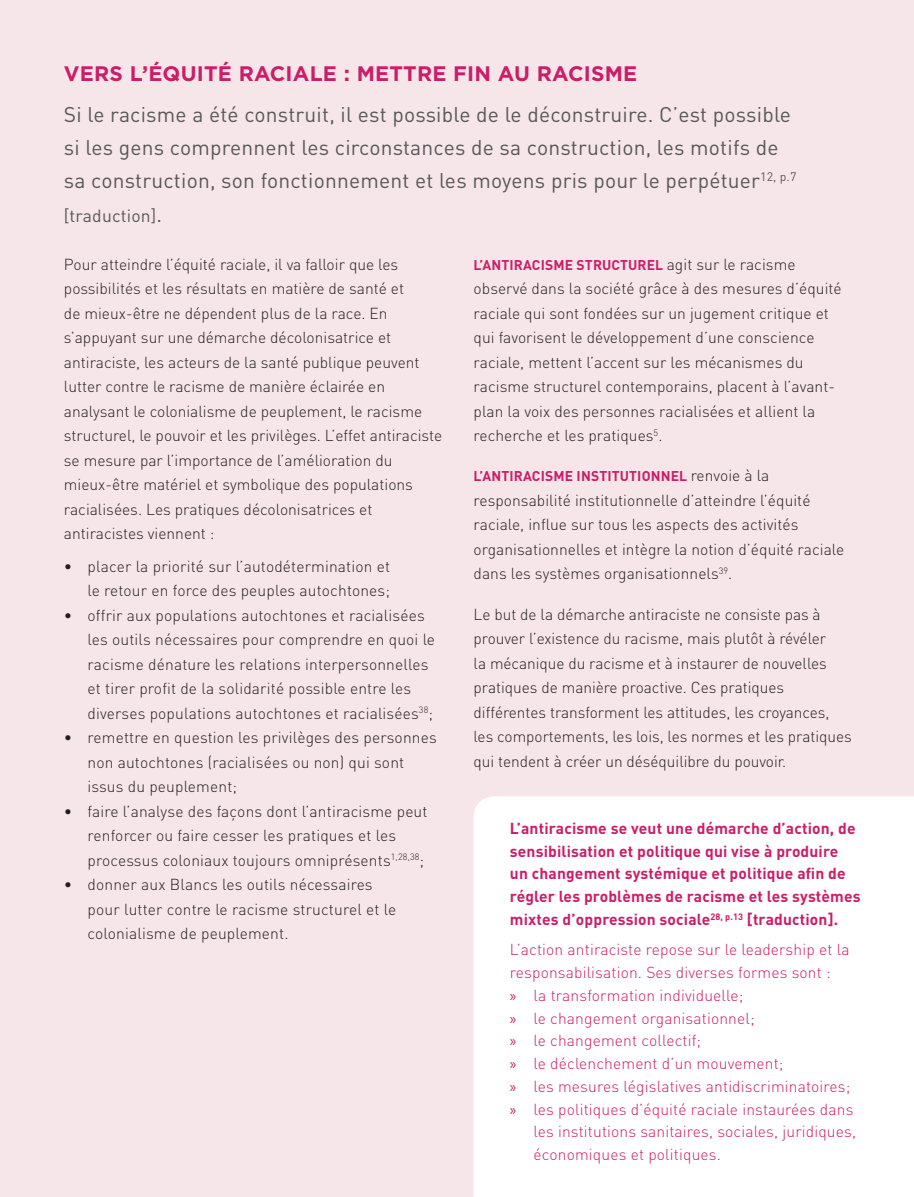
<style>
.page{position:relative;width:914px;height:1197px;background:#f7e6e9}
.page>*{position:absolute;margin:0;border:0;box-sizing:border-box;transform-origin:0 0}
.t1{font:21px/33.2px "DIN";letter-spacing:.01em;color:#57585a}
.t2{font:700 21px "Gotham HTF";letter-spacing:.01em;color:#cb1d68}
.t3{font:17.5px "DIN";letter-spacing:.01em;color:#57585a}
.t4{font:300 15.75px/24.5px "DIN";color:#231f20}
.t5{font:300 15.75px "DIN";letter-spacing:.01em;color:#cb1d68}
.t6{font:700 15.75px/22.8px "DIN";letter-spacing:-.02em;color:#cb1d68}
.t7{font:700 14px "DIN";letter-spacing:.01em;color:#cb1d68}
.s1{font-size:21px}
.s2{font-weight:300;font-size:15.75px;color:#231f20}
.s3{font-family:"Myriad Pro";font-weight:400}
</style>
<div class="page">
<div style="left:474px;top:796px;width:440px;height:401px;background:#fff"></div>
<h1 class="t2" style="left:64px;top:61px;width:31px">VERS</h1>
<h1 class="t2" style="left:130px;top:61px;width:79px">L’ÉQUITÉ</h1>
<h1 class="t2" style="left:239px;top:61px;width:61px">RACIALE</h1>
<h1 class="t2" style="left:344px;top:61px;width:47px">: METTRE</h1>
<h1 class="t2" style="left:453px;top:61px;width:182px">FIN AU RACISME</h1>
<p class="t1" style="left:64px;top:97px;width:734px">Si le racisme a été construit, il est possible de le déconstruire. C’est possible si les gens comprennent les circonstances de sa construction, les motifs de sa construction, son fonctionnement et les moyens pris pour le perpétuer<sup>12,</sup> <sup>p.7</sup></p>
<p class="t3" style="left:64px;top:204px;width:100px">[traduction]<span class="s1">.</span></p>
<p class="t4" style="left:64px;top:252px;width:380px">Pour atteindre l’équité raciale, il va falloir que les possibilités et les résultats en matière de santé et<br>de mieux-être ne dépendent plus de la race. En s’appuyant sur une démarche décolonisatrice et antiraciste, les acteurs de la santé publique peuvent lutter contre le racisme de manière éclairée en analysant le colonialisme de peuplement, le racisme structurel, le pouvoir et les privilèges. L’effet antiraciste se mesure par l’importance de l’amélioration du mieux-être matériel et symbolique des populations racialisées. Les pratiques décolonisatrices et antiracistes viennent :</p>
<p class="t4" style="left:64px;top:554px;width:328px;text-align:right">• placer la priorité sur l’autodétermination et le retour en force des peuples autochtones;</p>
<p class="t4" style="left:87px;top:603px;width:349px;text-indent:-24px">• offrir aux populations autochtones et racialisées les outils nécessaires pour comprendre en quoi le racisme dénature les relations interpersonnelles et tirer profit de la solidarité possible entre les diverses populations autochtones et racialisées<sup>38</sup>;</p>
<p class="t4" style="left:87px;top:725px;width:351px;text-indent:-24px">• remettre en question les privilèges des personnes non autochtones (racialisées ou non) qui sont issus du peuplement;</p>
<p class="t4" style="left:87px;top:799px;width:341px;text-indent:-24px">• faire l’analyse des façons dont l’antiracisme peut renforcer ou faire cesser les pratiques et les processus coloniaux toujours omniprésents<sup>1,28,38</sup>;</p>
<p class="t4" style="left:87px;top:872px;width:310px;text-indent:-24px">• donner aux Blancs les outils nécessaires pour lutter contre le racisme structurel et le colonialisme de peuplement.</p>
<p class="t7" style="left:473px;top:255px;width:323px">L’antiracisme structurel <span class="s2">agit sur le racisme</span></p>
<p class="t4" style="left:473px;top:276px;width:369px">observé dans la société grâce à des mesures d’équité raciale qui sont fondées sur un jugement critique et qui favorisent le développement d’une conscience raciale, mettent l’accent sur les mécanismes du racisme structurel contemporains, placent à l’avant&shy;plan la voix des personnes racialisées et allient la recherche et les pratiques<sup>5</sup>.</p>
<p class="t7" style="left:473px;top:467px;width:297px">L’antiracisme institutionnel <span class="s2">renvoie à la</span></p>
<p class="t4" style="left:473px;top:488px;width:372px">responsabilité institutionnelle d’atteindre l’équité raciale, influe sur tous les aspects des activités organisationnelles et intègre la notion d’équité raciale dans les systèmes organisationnels<sup>39</sup>.</p>
<p class="t4" style="left:473px;top:602px;width:380px">Le but de la démarche antiraciste ne consiste pas à prouver l’existence du racisme, mais plutôt à révéler<br>la mécanique du racisme et à instaurer de nouvelles pratiques de manière proactive. Ces pratiques différentes transforment les attitudes, les croyances, les comportements, les lois, les normes et les pratiques qui tendent à créer un déséquilibre du pouvoir.</p>
<p class="t6" style="left:510px;top:816px;width:352px">L’antiracisme se veut une démarche d’action, de sensibilisation et politique qui vise à produire<br>un changement systémique et politique afin de régler les problèmes de racisme et les systèmes mixtes d’oppression sociale<sup>28,</sup> <sup>p.13</sup> [traduction].</p>
<p class="t5" style="left:510px;top:940px;width:341px">L’action antiraciste repose sur le leadership et la</p>
<p class="t5" style="left:510px;top:963px;width:322px">responsabilisation. Ses diverses formes sont :</p>
<p class="t5" style="left:510px;top:986px;width:235px"><span class="s3">»</span> la transformation individuelle;</p>
<p class="t5" style="left:510px;top:1008px;width:246px"><span class="s3">»</span> le changement organisationnel;</p>
<p class="t5" style="left:510px;top:1031px;width:193px"><span class="s3">»</span> le changement collectif;</p>
<p class="t5" style="left:510px;top:1054px;width:275px"><span class="s3">»</span> le déclenchement d’un mouvement;</p>
<p class="t5" style="left:510px;top:1076px;width:342px"><span class="s3">»</span> les mesures législatives antidiscriminatoires;</p>
<p class="t5" style="left:510px;top:1099px;width:345px"><span class="s3">»</span> les politiques d’équité raciale instaurées dans</p>
<p class="t5" style="left:533px;top:1122px;width:324px">les institutions sanitaires, sociales, juridiques,</p>
<p class="t5" style="left:533px;top:1145px;width:189px">économiques et politiques.</p>
</div>
